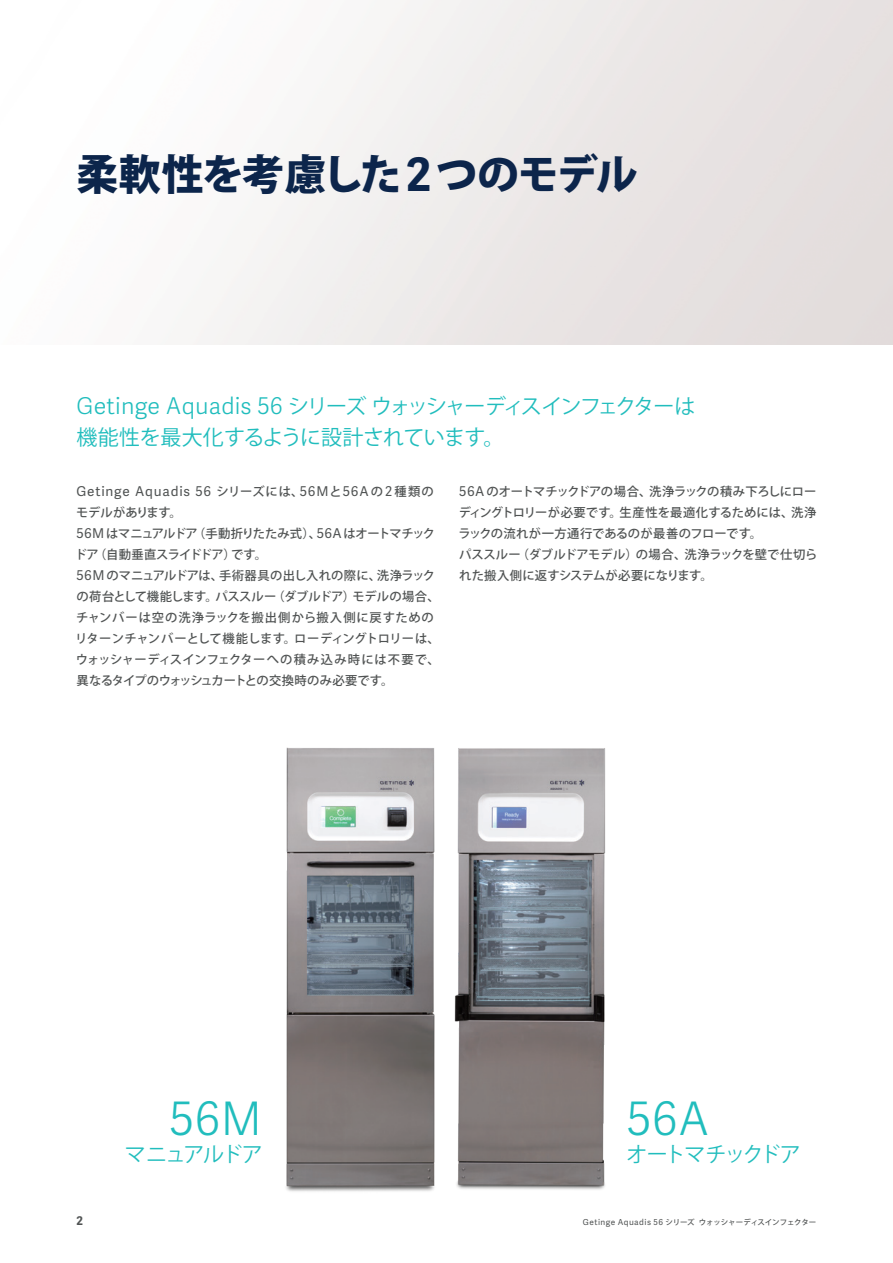
<style>
.page{position:relative;width:893px;height:1263px;background:#fff}
.page>*{position:absolute;margin:0;border:0;box-sizing:border-box;transform-origin:0 0}
.中見出し{font:300 46.2px "Adelle Sans";letter-spacing:.01em;color:#21bdbd}
.大見出し{font:800 42px "Koz Go Pr 6 N";letter-spacing:-.04em;color:#0c254b}
.中見出し-2{font:21px "Koz Go Pr 6 N";letter-spacing:-.095em;color:#21bdbd}
.中見出し-3{font:21px "Koz Go Pr 6 N";letter-spacing:-.02em;color:#21bdbd}
.中見出し-4{font:21px "Koz Go Pr 6 N";letter-spacing:-.06em;color:#21bdbd}
.中見出し-5{font:21px "Koz Go Pr 6 N";letter-spacing:-.08em;color:#21bdbd}
.本文{font:13.5px "Adelle Sans";letter-spacing:.06em;color:#505353}
.本文-2{font:500 12.3px/21px "Koz Go Pr 6 N";color:#505353}
.本文-3{font:500 12.3px/21px "Koz Go Pr 6 N";letter-spacing:-.06em;color:#505353}
.本文-4{font:500 12.3px "Koz Go Pr 6 N";letter-spacing:-.03em;color:#505353}
.t1{font:700 12px "Adelle Sans";color:#505353}
.t2{font:500 7.5px "Koz Go Pr 6 N";letter-spacing:-.025em;color:#505353}
.s1{font-family:"Adelle Sans";font-weight:700;font-size:46.2px}
.s2{font-family:"Adelle Sans";font-weight:300;font-size:23.1px}
.s3{font-family:"Koz Go Pr 6 N";font-weight:500;font-size:12.3px}
.s4{font-family:"Adelle Sans";font-weight:400;font-size:13.5px}
.s5{font-family:"Adelle Sans";font-weight:400;font-size:8.25px}
</style>
<div class="page">
<img style="left:286px;top:747px;width:149px;height:445px">
<img style="left:454px;top:748px;width:152px;height:442px">
<p class="大見出し" style="left:77px;top:151px;width:563px">柔軟性を考慮した<span class="s1">2</span>つのモデル</p>
<p class="中見出し-2" style="left:77px;top:394px;width:620px"><span class="s2">Getinge Aquadis 56</span> シリーズウォッシャーディスインフェクターは</p>
<p class="中見出し-3" style="left:77px;top:426px;width:429px">機能性を最大化するように設計されています。</p>
<p class="本文" style="left:77px;top:481px;width:359px">Getinge Aquadis 56 <span class="s3">シリーズには、</span>56M<span class="s3">と</span>56A <span class="s3">の</span> 2 <span class="s3">種類の</span></p>
<p class="本文-4" style="left:76px;top:505px;width:107px">モデルがあります。</p>
<p class="本文-3" style="left:75px;top:523px;width:362px"><span class="s4">56M</span> はマニュアルドア（手動折りたたみ式）、<span class="s4">56A</span> はオートマチックドア（自動垂直スライドドア）です。</p>
<p class="本文-2" style="left:75px;top:565px;width:366px"><span class="s4">56M</span>のマニュアルドアは、手術器具の出し入れの際に、洗浄ラックの荷台として機能します。パススルー（ダブルドア）モデルの場合、チャンバーは空の洗浄ラックを搬出側から搬入側に戻すためのリターンチャンバーとして機能します。ローディングトロリーは、ウォッシャーディスインフェクターへの積み込み時には不要で、異なるタイプのウォッシュカートとの交換時のみ必要です。</p>
<p class="本文-2" style="left:458px;top:481px;width:360px;text-align:justify"><span class="s4">56A</span> のオートマチックドアの場合、洗浄ラックの積み下ろしにローディングトロリーが必要です。生産性を最適化するためには、洗浄ラックの流れが一方通行であるのが最善のフローです。</p>
<p class="本文-2" style="left:459px;top:544px;width:360px">パススルー（ダブルドアモデル）の場合、洗浄ラックを壁で仕切られた搬入側に返すシステムが必要になります。</p>
<p class="中見出し" style="left:169px;top:1086px;width:94px">56M</p>
<p class="中見出し-5" style="left:125px;top:1142px;width:139px">マニュアルドア</p>
<p class="中見出し" style="left:627px;top:1086px;width:84px">56A</p>
<p class="中見出し-4" style="left:626px;top:1142px;width:176px">オートマチックドア</p>
<p class="t1" style="left:77px;top:1211px;width:8px">2</p>
<p class="t2" style="left:583px;top:1218px;width:235px"><span class="s5">Getinge Aquadis 56</span> シリーズ ウォッシャーディスインフェクター</p>
</div>
